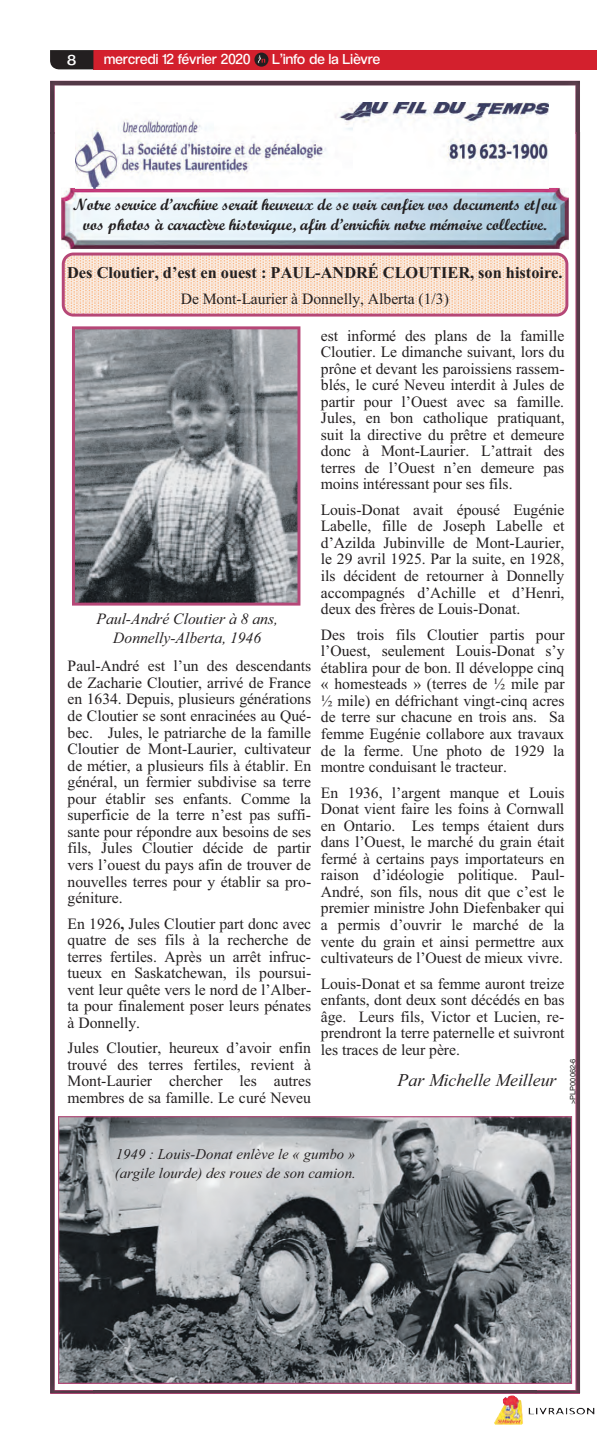
<style>
.page{position:relative;width:597px;height:1446px;background:#fff}
.page>*{position:absolute;margin:0;border:0;box-sizing:border-box;transform-origin:0 0}
.t1{font:italic 17.85px "Times New Roman";color:#231f20}
.t2{font:16.35px/19.6px "Script MT Bold";color:#231f20;text-align:center}
.t3{font:700 16.35px "Times New Roman";color:#231f20}
.t4{font:15.75px/16.5px "Times New Roman";color:#231f20;text-align:justify}
.t5{font:italic 15.75px/19.5px "Times New Roman";color:#231f20;text-align:center}
.t6{font:15px "Coolvetica Bk";letter-spacing:.02em;color:#fff}
.t7{font:15px "Coolvetica Bk";letter-spacing:.02em;color:#fff;scale:1.25 1}
.t8{font:italic 14.85px/18.8px "Times New Roman";letter-spacing:.005em;color:#231f20}
.t9{font:7.5px "Helvetica LT Std";color:#231f20}
.s1{font-weight:700}
</style>
<div class="page">
<div style="left:93px;top:50px;width:504px;height:19px;background:#d3202d"></div>
<svg style="left:50px;top:50px;width:43px;height:19px"></svg>
<svg style="left:254px;top:53px;width:14px;height:14px"></svg>
<svg style="left:257px;top:55px;width:8px;height:9px"></svg>
<img style="left:494px;top:1395px;width:101px;height:29px">
<img style="left:50px;top:81px;width:530px;height:52px">
<img style="left:50px;top:133px;width:43px;height:1259px">
<img style="left:537px;top:133px;width:43px;height:1259px">
<img style="left:93px;top:1390px;width:444px;height:2px">
<img style="left:76px;top:103px;width:473px;height:85px">
<img style="left:61px;top:188px;width:508px;height:61px">
<svg style="left:72px;top:326px;width:228px;height:279px"></svg>
<svg style="left:62px;top:252px;width:506px;height:64px"></svg>
<svg style="left:58px;top:1116px;width:514px;height:267px"></svg>
<p class="t7" style="left:67px;top:54px;width:9px">8</p>
<p class="t6" style="left:104px;top:54px;width:148px">mercredi 12 février 2020</p>
<p class="t6" style="left:272px;top:54px;width:109px">L’info de la Lièvre</p>
<p class="t2" style="left:73px;top:195px;width:486px">Notre service d’archive serait heureux de se voir confier vos documents et/ou vos photos à caractère historique, afin d’enrichir notre mémoire collective.</p>
<p class="t3" style="left:67px;top:263px;width:497px">Des Cloutier, d’est en ouest : PAUL-ANDRÉ CLOUTIER, son histoire.</p>
<p class="t4" style="left:181px;top:292px;width:270px">De Mont-Laurier à Donnelly, Alberta (1/3)</p>
<p class="t5" style="left:97px;top:610px;width:183px">Paul-André Cloutier à 8 ans,<br>Donnelly-Alberta, 1946</p>
<p class="t4" style="left:68px;top:659px;width:245px">Paul-André est l’un des descendants de Zacharie Cloutier, arrivé de France en 1634. Depuis, plusieurs générations de Cloutier se sont enracinées au Qué&shy;bec. Jules, le patriarche de la famille Cloutier de Mont-Laurier, cultivateur de métier, a plusieurs fils à établir. En général, un fermier subdivise sa terre pour établir ses enfants. Comme la superficie de la terre n’est pas suffi&shy;sante pour répondre aux besoins de ses fils, Jules Cloutier décide de partir vers l’ouest du pays afin de trouver de nouvelles terres pour y établir sa pro&shy;géniture.</p>
<p class="t4" style="left:68px;top:916px;width:245px">En 1926<span class="s1">,</span> Jules Cloutier part donc avec quatre de ses fils à la recherche de terres fertiles. Après un arrêt infruc&shy;tueux en Saskatchewan, ils poursui&shy;vent leur quête vers le nord de l’Alber&shy;ta pour finalement poser leurs pénates à Donnelly.</p>
<p class="t4" style="left:68px;top:1041px;width:245px">Jules Cloutier, heureux d’avoir enfin trouvé des terres fertiles, revient à Mont-Laurier chercher les autres membres de sa famille. Le curé Neveu</p>
<p class="t4" style="left:321px;top:328px;width:245px">est informé des plans de la famille Cloutier. Le dimanche suivant, lors du prône et devant les paroissiens rassem&shy;blés, le curé Neveu interdit à Jules de partir pour l’Ouest avec sa famille.<br>Jules, en bon catholique pratiquant, suit la directive du prêtre et demeure donc à Mont-Laurier. L’attrait des terres de l’Ouest n’en demeure pas moins intéressant pour ses fils.</p>
<p class="t4" style="left:321px;top:503px;width:245px">Louis-Donat avait épousé Eugénie Labelle, fille de Joseph Labelle et d’Azilda Jubinville de Mont-Laurier, le 29 avril 1925. Par la suite, en 1928, ils décident de retourner à Donnelly accompagnés d’Achille et d’Henri, deux des frères de Louis-Donat.</p>
<p class="t4" style="left:321px;top:627px;width:245px">Des trois fils Cloutier partis pour l’Ouest, seulement Louis-Donat s’y établira pour de bon. Il développe cinq « homesteads » (terres de ½ mile par ½ mile) en défrichant vingt-cinq acres de terre sur chacune en trois ans. Sa femme Eugénie collabore aux travaux de la ferme. Une photo de 1929 la montre conduisant le tracteur.</p>
<p class="t4" style="left:321px;top:785px;width:245px">En 1936, l’argent manque et Louis Donat vient faire les foins à Cornwall en Ontario. Les temps étaient durs dans l’Ouest, le marché du grain était fermé à certains pays importateurs en raison d’idéologie politique. Paul-André, son fils, nous dit que c’est le premier ministre John Diefenbaker qui a permis d’ouvrir le marché de la vente du grain et ainsi permettre aux cultivateurs de l’Ouest de mieux vivre.</p>
<p class="t4" style="left:321px;top:976px;width:245px">Louis-Donat et sa femme auront treize enfants, dont deux sont décédés en bas âge. Leurs fils, Victor et Lucien, re&shy;prendront la terre paternelle et suivront les traces de leur père.</p>
<p class="t9" style="left:569px;top:1104px;width:47px;rotate:-90deg">&gt;PLP00062-6</p>
<p class="t1" style="left:398px;top:1073px;width:160px">Par Michelle Meilleur</p>
<p class="t8" style="left:115px;top:1146px;width:242px">1949 : Louis-Donat enlève le « gumbo » (argile lourde) des roues de son camion.</p>
</div>
